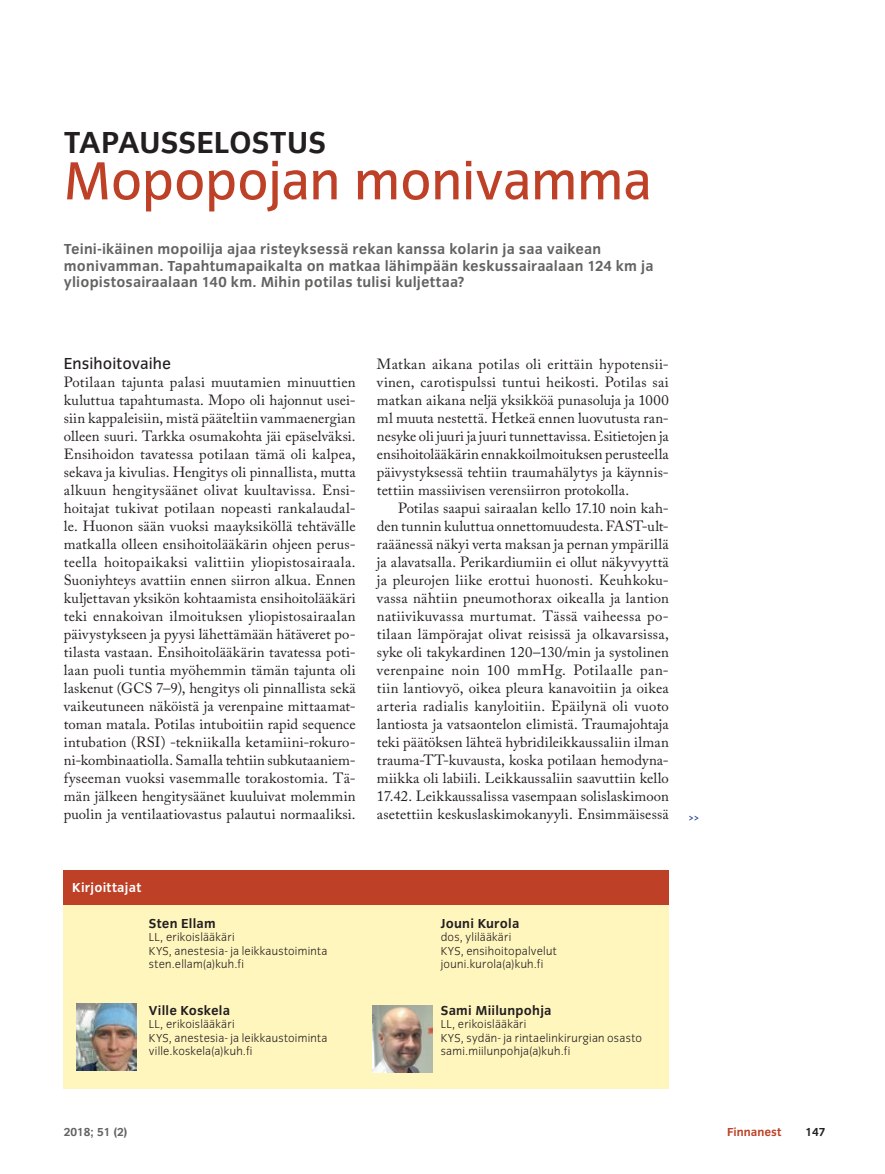
<style>
.page{position:relative;width:885px;height:1174px;background:#fff}
.page>*{position:absolute;margin:0;border:0;box-sizing:border-box;transform-origin:0 0}
.t1{font:55.5px "Congress Sans";letter-spacing:-.01em;color:#be4026}
.t2{font:700 31.5px "Congress Sans";letter-spacing:-.005em;color:#231e20}
.t3{font:16.5px "Congress Sans";letter-spacing:.005em;color:#231e20}
.t4{font:700 15px/16.5px "Congress Sans";letter-spacing:.01em;color:#636361}
.t5{font:14.7px/18px "Adobe Caslon Pro";letter-spacing:.015em;color:#231e20;text-align:justify}
.t6{font:700 13.5px "Congress Sans";letter-spacing:.015em;color:#231e20}
.t7{font:700 13.5px "Congress Sans";letter-spacing:.02em;color:#fff}
.t8{font:300 12px/13.5px "Congress Sans";letter-spacing:.02em;color:#231e20}
.t9{font:700 12px "Congress Sans";color:#636361}
.t10{font:700 12px "Congress Sans";color:#be4026}
.t11{font:700 12px "Congress Sans";color:#231e20}
.t12{font:700 12px "Adobe Caslon Pro";color:#24408e}
</style>
<div class="page">
<div style="left:64px;top:904px;width:604px;height:185px;background:#fff6be"></div>
<img style="left:77px;top:1003px;width:59px;height:67px">
<img style="left:372px;top:1005px;width:60px;height:67px">
<div style="left:64px;top:870px;width:604px;height:34px;background:#be4026"></div>
<h2 class="t2" style="left:64px;top:124px;width:264px">TAPAUSSELOSTUS</h2>
<h1 class="t1" style="left:64px;top:150px;width:589px">Mopopojan monivamma</h1>
<p class="t4" style="left:64px;top:241px;width:591px">Teini-ikäinen mopoilija ajaa risteyksessä rekan kanssa kolarin ja saa vaikean monivamman. Tapahtumapaikalta on matkaa lähimpään keskussairaalaan 124 km ja yliopistosairaalaan 140 km. Mihin potilas tulisi kuljettaa?</p>
<p class="t3" style="left:64px;top:354px;width:109px">Ensihoitovaihe</p>
<p class="t5" style="left:64px;top:373px;width:293px">Potilaan tajunta palasi muutamien minuuttien kuluttua tapahtumasta. Mopo oli hajonnut usei&shy;siin kappaleisiin, mistä pääteltiin vammaenergian olleen suuri. Tarkka osumakohta jäi epäselväksi.<br>Ensihoidon tavatessa potilaan tämä oli kalpea, sekava ja kivulias. Hengitys oli pinnallista, mutta alkuun hengitysäänet olivat kuultavissa. Ensi&shy;hoitajat tukivat potilaan nopeasti rankalaudal&shy;le. Huonon sään vuoksi maayksiköllä tehtävälle matkalla olleen ensihoitolääkärin ohjeen perus&shy;teella hoitopaikaksi valittiin yliopistosairaala.<br>Suoniyhteys avattiin ennen siirron alkua. Ennen kuljettavan yksikön kohtaamista ensihoitolääkäri teki ennakoivan ilmoituksen yliopistosairaalan päivystykseen ja pyysi lähettämään hätäveret po&shy;tilasta vastaan. Ensihoitolääkärin tavatessa poti&shy;laan puoli tuntia myöhemmin tämän tajunta oli laskenut (GCS 7–9), hengitys oli pinnallista sekä vaikeutuneen näköistä ja verenpaine mittaamat&shy;toman matala. Potilas intuboitiin rapid sequence intubation (RSI) -tekniikalla ketamiini-rokuro&shy;ni-kombinaatiolla. Samalla tehtiin subkutaaniem&shy;fyseeman vuoksi vasemmalle torakostomia. Tä&shy;män jälkeen hengitysäänet kuuluivat molemmin puolin ja ventilaatiovastus palautui normaaliksi.</p>
<p class="t5" style="left:377px;top:355px;width:293px">Matkan aikana potilas oli erittäin hypotensii&shy;vinen, carotispulssi tuntui heikosti. Potilas sai matkan aikana neljä yksikköä punasoluja ja 1000 ml muuta nestettä. Hetkeä ennen luovutusta ran&shy;nesyke oli juuri ja juuri tunnettavissa. Esitietojen ja ensihoitolääkärin ennakkoilmoituksen perusteella päivystyksessä tehtiin traumahälytys ja käynnis&shy;tettiin massiivisen verensiirron protokolla.</p>
<p class="t5" style="left:377px;top:499px;width:293px;text-indent:21px">Potilas saapui sairaalan kello 17.10 noin kah&shy;den tunnin kuluttua onnettomuudesta. FAST-ult&shy;raäänessä näkyi verta maksan ja pernan ympärillä ja alavatsalla. Perikardiumiin ei ollut näkyvyyttä ja pleurojen liike erottui huonosti. Keuhkoku&shy;vassa nähtiin pneumothorax oikealla ja lantion natiivikuvassa murtumat. Tässä vaiheessa po&shy;tilaan lämpörajat olivat reisissä ja olkavarsissa, syke oli takykardinen 120–130/min ja systolinen verenpaine noin 100 mmHg. Potilaalle pan&shy;tiin lantiovyö, oikea pleura kanavoitiin ja oikea arteria radialis kanyloitiin. Epäilynä oli vuoto lantiosta ja vatsaontelon elimistä. Traumajohtaja teki päätöksen lähteä hybridileikkaussaliin ilman trauma-TT-kuvausta, koska potilaan hemodyna&shy;miikka oli labiili. Leikkaussaliin saavuttiin kello 17.42. Leikkaussalissa vasempaan solislaskimoon asetettiin keskuslaskimokanyyli. Ensimmäisessä</p>
<p class="t12" style="left:688px;top:809px;width:13px">&gt;&gt;</p>
<p class="t7" style="left:72px;top:880px;width:70px">Kirjoittajat</p>
<p class="t6" style="left:149px;top:915px;width:68px">Sten Ellam</p>
<p class="t8" style="left:149px;top:930px;width:180px">LL, erikoislääkäri<br>KYS, anestesia- ja leikkaustoiminta sten.ellam(a)kuh.fi</p>
<p class="t6" style="left:149px;top:1002px;width:83px">Ville Koskela</p>
<p class="t8" style="left:149px;top:1017px;width:180px">LL, erikoislääkäri<br>KYS, anestesia- ja leikkaustoiminta ville.koskela(a)kuh.fi</p>
<p class="t6" style="left:441px;top:915px;width:80px">Jouni Kurola</p>
<p class="t8" style="left:441px;top:930px;width:117px">dos, ylilääkäri<br>KYS, ensihoitopalvelut jouni.kurola(a)kuh.fi</p>
<p class="t6" style="left:441px;top:1002px;width:112px">Sami Miilunpohja</p>
<p class="t8" style="left:441px;top:1017px;width:203px">LL, erikoislääkäri<br>KYS, sydän- ja rintaelinkirurgian osasto sami.miilunpohja(a)kuh.fi</p>
<p class="t9" style="left:64px;top:1125px;width:65px">2018; 51 (2)</p>
<p class="t10" style="left:727px;top:1125px;width:56px">Finnanest</p>
<p class="t11" style="left:805px;top:1125px;width:22px">147</p>
</div>
